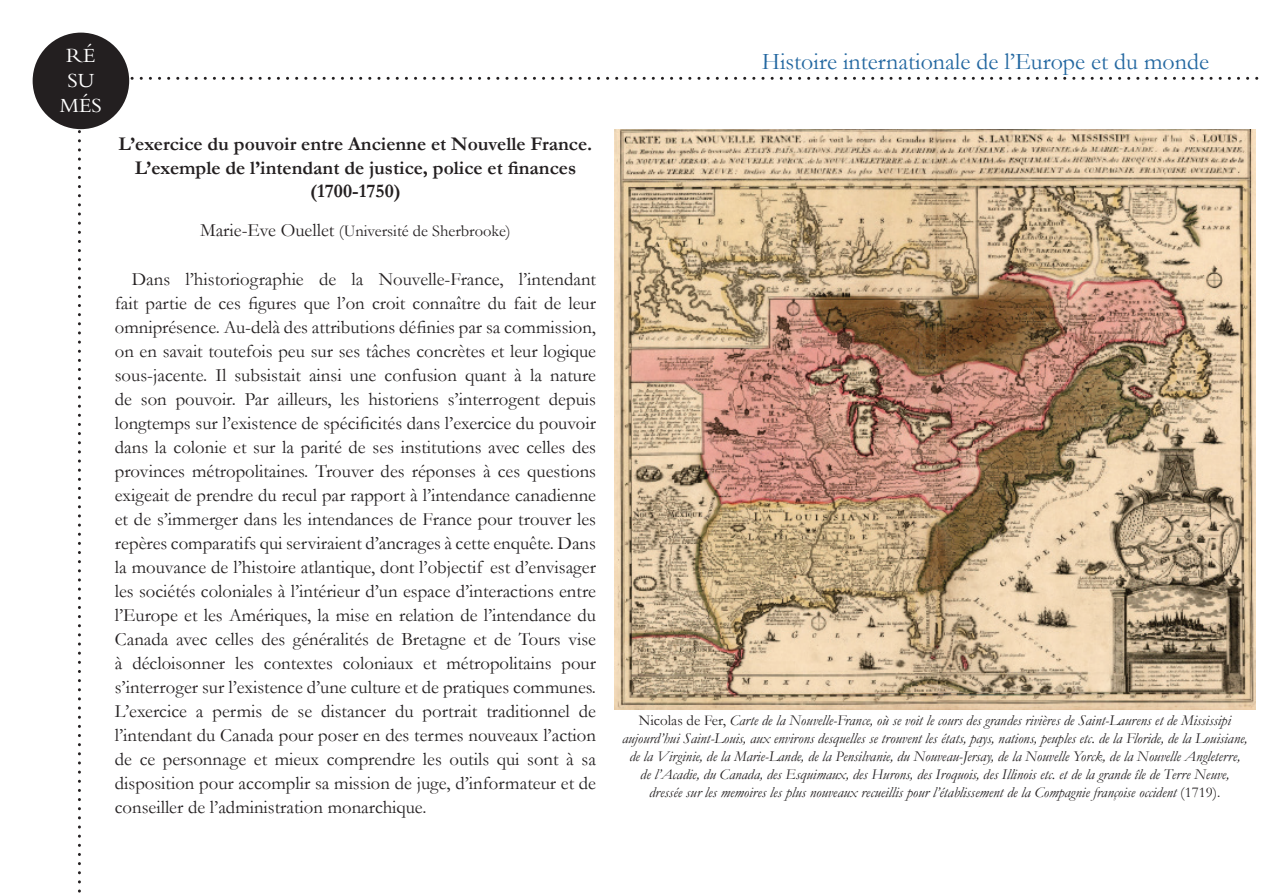
<style>
.page{position:relative;width:1263px;height:893px;background:#fff}
.page>*{position:absolute;margin:0;border:0;box-sizing:border-box;transform-origin:0 0}
.t1{font:24px "Garamond";color:#2468a1}
.t2{font:21px/25.2px "Bembo Std";color:#fff;text-align:center}
.t3{font:700 19.5px/23.4px "Garamond";color:#231f20;text-align:center}
.t4{font:18.75px/24px "Garamond";color:#231f20;text-align:justify}
.t5{font:16.5px "Garamond";color:#231f20}
.t6{font:italic 15px/18px "Garamond";color:#231f20;text-align:center}
.s1{font-size:18.75px}
.s2{font-style:normal}
</style>
<div class="page">
<div style="left:33px;top:33px;width:96px;height:96px;background:#231f20;border-radius:50%"></div>
<img style="left:614px;top:129px;width:641px;height:581px">
<p class="t2" style="left:66px;top:42px;width:31px">RÉ</p>
<p class="t2" style="left:60px;top:67px;width:44px">SU<br>MÉS</p>
<p class="t3" style="left:119px;top:132px;width:475px">L’exercice du pouvoir entre Ancienne et Nouvelle France.<br>L’exemple de l’intendant de justice, police et finances (1700-1750)</p>
<p class="t5" style="left:200px;top:219px;width:312px"><span class="s1">Marie-Eve Ouellet</span> (Université de Sherbrooke)</p>
<p class="t4" style="left:115px;top:267px;width:483px;text-indent:17px">Dans l’historiographie de la Nouvelle-France, l’intendant fait partie de ces figures que l’on croit connaître du fait de leur omniprésence. Au-delà des attributions définies par sa commission, on en savait toutefois peu sur ses tâches concrètes et leur logique sous-jacente. Il subsistait ainsi une confusion quant à la nature de son pouvoir. Par ailleurs, les historiens s’interrogent depuis longtemps sur l’existence de spécificités dans l’exercice du pouvoir dans la colonie et sur la parité de ses institutions avec celles des provinces métropolitaines. Trouver des réponses à ces questions exigeait de prendre du recul par rapport à l’intendance canadienne et de s’immerger dans les intendances de France pour trouver les repères comparatifs qui serviraient d’ancrages à cette enquête. Dans la mouvance de l’histoire atlantique, dont l’objectif est d’envisager les sociétés coloniales à l’intérieur d’un espace d’interactions entre l’Europe et les Amériques, la mise en relation de l’intendance du Canada avec celles des généralités de Bretagne et de Tours vise à décloisonner les contextes coloniaux et métropolitains pour s’interroger sur l’existence d’une culture et de pratiques communes.<br>L’exercice a permis de se distancer du portrait traditionnel de l’intendant du Canada pour poser en des termes nouveaux l’action de ce personnage et mieux comprendre les outils qui sont à sa disposition pour accomplir sa mission de juge, d’informateur et de conseiller de l’administration monarchique.</p>
<p class="t1" style="left:762px;top:45px;width:449px">Histoire internationale de l’Europe et du monde</p>
<p class="t6" style="left:622px;top:711px;width:627px"><span class="s2">Nicolas de Fer,</span> Carte de la Nouvelle-France, où se voit le cours des grandes rivières de Saint-Laurens et de Mississipi aujourd’hui Saint-Louis, aux environs desquelles se trouvent les états, pays, nations, peuples etc. de la Floride, de la Louisiane, de la Virginie, de la Marie-Lande, de la Pensilvanie, du Nouveau-Jersay, de la Nouvelle Yorck, de la Nouvelle Angleterre,<br>de l’Acadie, du Canada, des Esquimaux, des Hurons, des Iroquois, des Illinois etc. et de la grande île de Terre Neuve, dressée sur les memoires les plus nouveaux recueillis pour l’établissement de la Compagnie françoise occident <span class="s2">(1719).</span></p>
</div>
